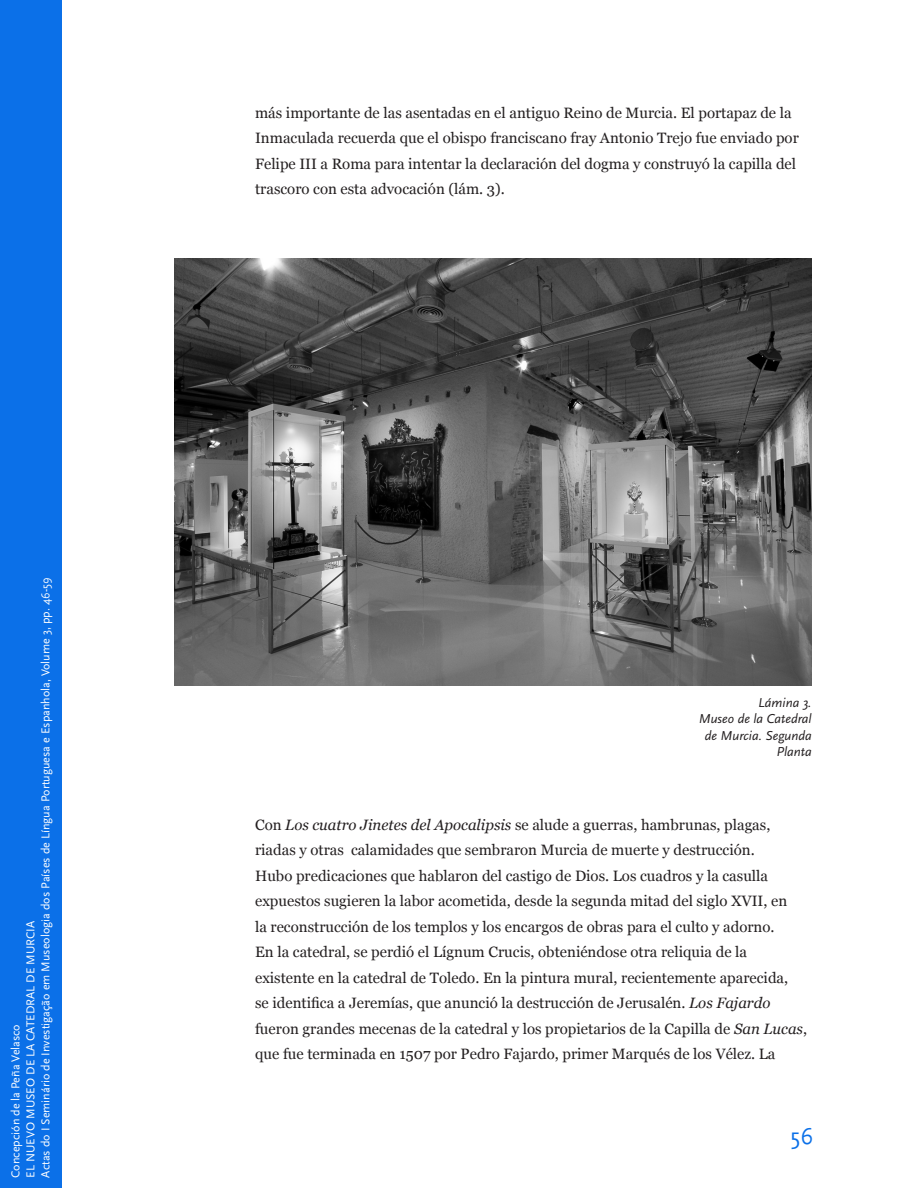
<style>
.page{position:relative;width:918px;height:1188px;background:#fff}
.page>*{position:absolute;margin:0;border:0;box-sizing:border-box;transform-origin:0 0}
.t1{font:24px "Scala Sans Pro";color:#0b70e8}
.texto_corpo{font:15px/25.5px "Georgia";color:#231f20}
.legenda_da_figura{font:italic 13.5px/16.2px "Scala Sans Pro";color:#231f20;text-align:right}
.t2{font:12px/15px "Scala Sans Pro";color:#fff}
.s1{font-style:italic}
</style>
<div class="page">
<div style="left:0;top:0;width:62px;height:1188px;background:#0b70e8"></div>
<img style="left:174px;top:258px;width:638px;height:427px">
<p class="t2" style="left:8px;top:1178px;width:601px;rotate:-90deg">Concepción de la Peña Velasco<br>EL NUEVO MUSEO DE LA CATEDRAL DE MURCIA<br>Actas do I Seminário de Investigação em Museologia dos Países de Língua Portuguesa e Espanhola, Volume 3, pp. 46-59</p>
<p class="texto_corpo" style="left:255px;top:100px;width:545px">más importante de las asentadas en el antiguo Reino de Murcia. El portapaz de la Inmaculada recuerda que el obispo franciscano fray Antonio Trejo fue enviado por Felipe III a Roma para intentar la declaración del dogma y construyó la capilla del trascoro con esta advocación (lám. 3).</p>
<p class="legenda_da_figura" style="left:758px;top:695px;width:55px">Lámina 3.</p>
<p class="legenda_da_figura" style="left:699px;top:711px;width:114px">Museo de la Catedral de Murcia. Segunda<br>Planta</p>
<p class="texto_corpo" style="left:255px;top:812px;width:554px">Con <span class="s1">Los cuatro Jinetes del Apocalipsis</span> se alude a guerras, hambrunas, plagas, riadas y otras calamidades que sembraron Murcia de muerte y destrucción.<br>Hubo predicaciones que hablaron del castigo de Dios. Los cuadros y la casulla expuestos sugieren la labor acometida, desde la segunda mitad del siglo XVII, en<br>la reconstrucción de los templos y los encargos de obras para el culto y adorno.<br>En la catedral, se perdió el Lígnum Crucis, obteniéndose otra reliquia de la existente en la catedral de Toledo. En la pintura mural, recientemente aparecida,<br>se identifica a Jeremías, que anunció la destrucción de Jerusalén. <span class="s1">Los Fajardo </span>fueron grandes mecenas de la catedral y los propietarios de la Capilla de <span class="s1">San Lucas</span>, que fue terminada en 1507 por Pedro Fajardo, primer Marqués de los Vélez. La</p>
<h1 class="t1" style="left:790px;top:1123px;width:24px">56</h1>
</div>
